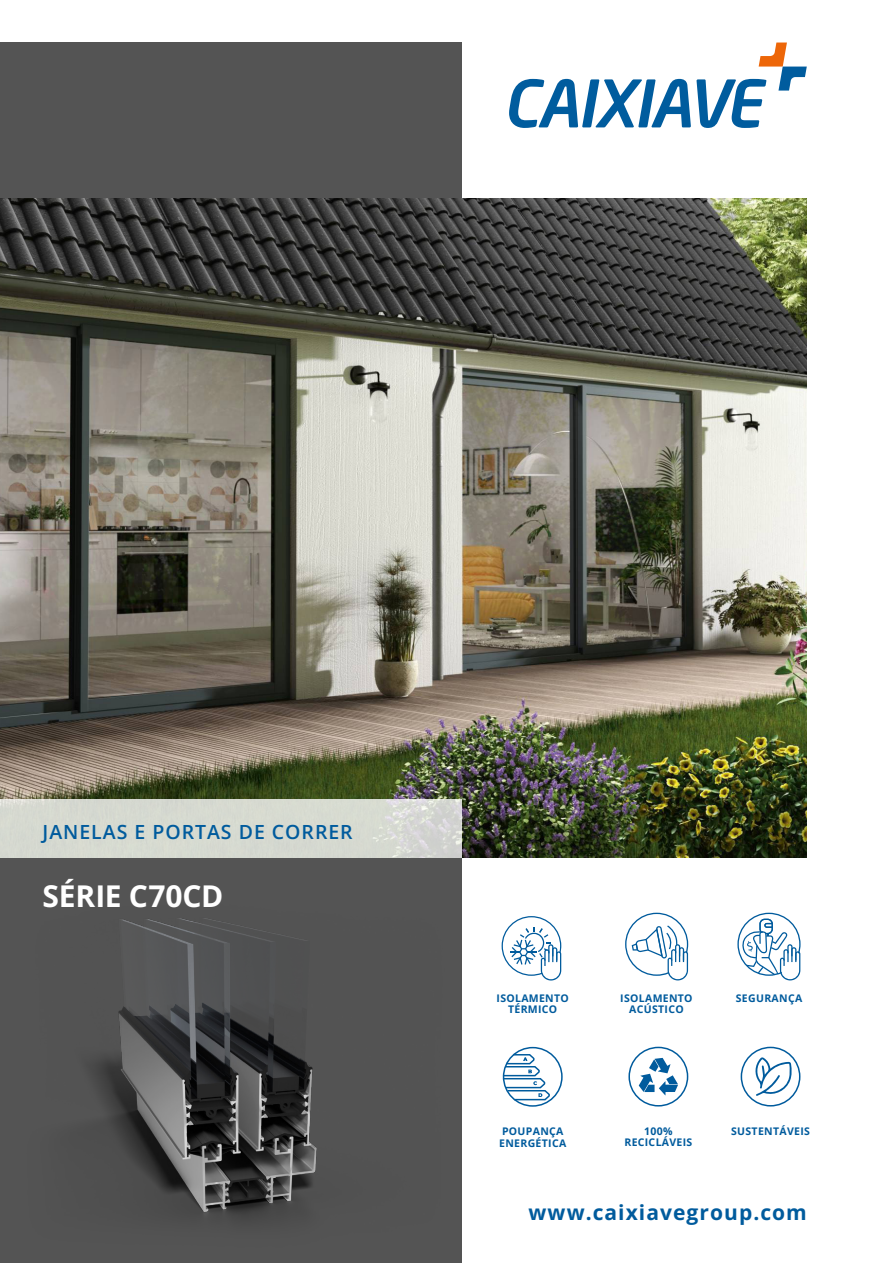
<style>
.page{position:relative;width:893px;height:1263px;background:#fff}
.page>*{position:absolute;margin:0;border:0;box-sizing:border-box;transform-origin:0 0}
.t1{font:700 30px "Open Sans";letter-spacing:-.005em;color:#fff}
.t2{font:700 21px "Open Sans";letter-spacing:.05em;color:#005b9d}
.t3{font:600 19.5px "Open Sans";letter-spacing:.05em;color:#005b9d}
.t4{font:700 10.5px/11.2px "Open Sans";letter-spacing:.03em;color:#005b9d;text-align:center}
</style>
<div class="page">
<div style="left:0;top:43px;width:461px;height:1220px;background:#545454"></div>
<img style="left:0;top:199px;width:807px;height:659px">
<div style="left:0;top:799px;width:461px;height:59px;background:#d6d9d0"></div>
<svg style="left:737px;top:913px;width:63px;height:67px"></svg>
<svg style="left:625px;top:913px;width:63px;height:67px"></svg>
<svg style="left:502px;top:916px;width:59px;height:64px"></svg>
<svg style="left:639px;top:1058px;width:39px;height:37px"></svg>
<div style="left:628px;top:1047px;width:60px;height:59px;border:2px solid #005b9d;border-radius:50%"></div>
<svg style="left:755px;top:1057px;width:37px;height:39px"></svg>
<div style="left:741px;top:1047px;width:59px;height:59px;border:2px solid #005b9d;border-radius:50%"></div>
<svg style="left:502px;top:1053px;width:49px;height:49px"></svg>
<div style="left:503px;top:1047px;width:60px;height:60px;border:2px solid #005b9d;border-radius:50%"></div>
<svg style="left:509px;top:43px;width:298px;height:85px"></svg>
<img style="left:91px;top:895px;width:371px;height:356px">
<h3 class="t3" style="left:43px;top:819px;width:312px">JANELAS E PORTAS DE CORRER</h3>
<h1 class="t1" style="left:43px;top:875px;width:182px">SÉRIE C70CD</h1>
<p class="t4" style="left:496px;top:992px;width:74px">ISOLAMENTO<br>TÉRMICO</p>
<p class="t4" style="left:620px;top:992px;width:74px">ISOLAMENTO</p>
<p class="t4" style="left:736px;top:992px;width:68px">SEGURANÇA</p>
<p class="t4" style="left:629px;top:1003px;width:56px">ACÚSTICO</p>
<p class="t4" style="left:499px;top:1126px;width:69px;text-align:left">POUPANÇA<br>ENERGÉTICA</p>
<p class="t4" style="left:624px;top:1125px;width:69px">100%<br>RECICLÁVEIS</p>
<p class="t4" style="left:731px;top:1126px;width:80px">SUSTENTÁVEIS</p>
<h2 class="t2" style="left:529px;top:1198px;width:280px">www.caixiavegroup.com</h2>
</div>
